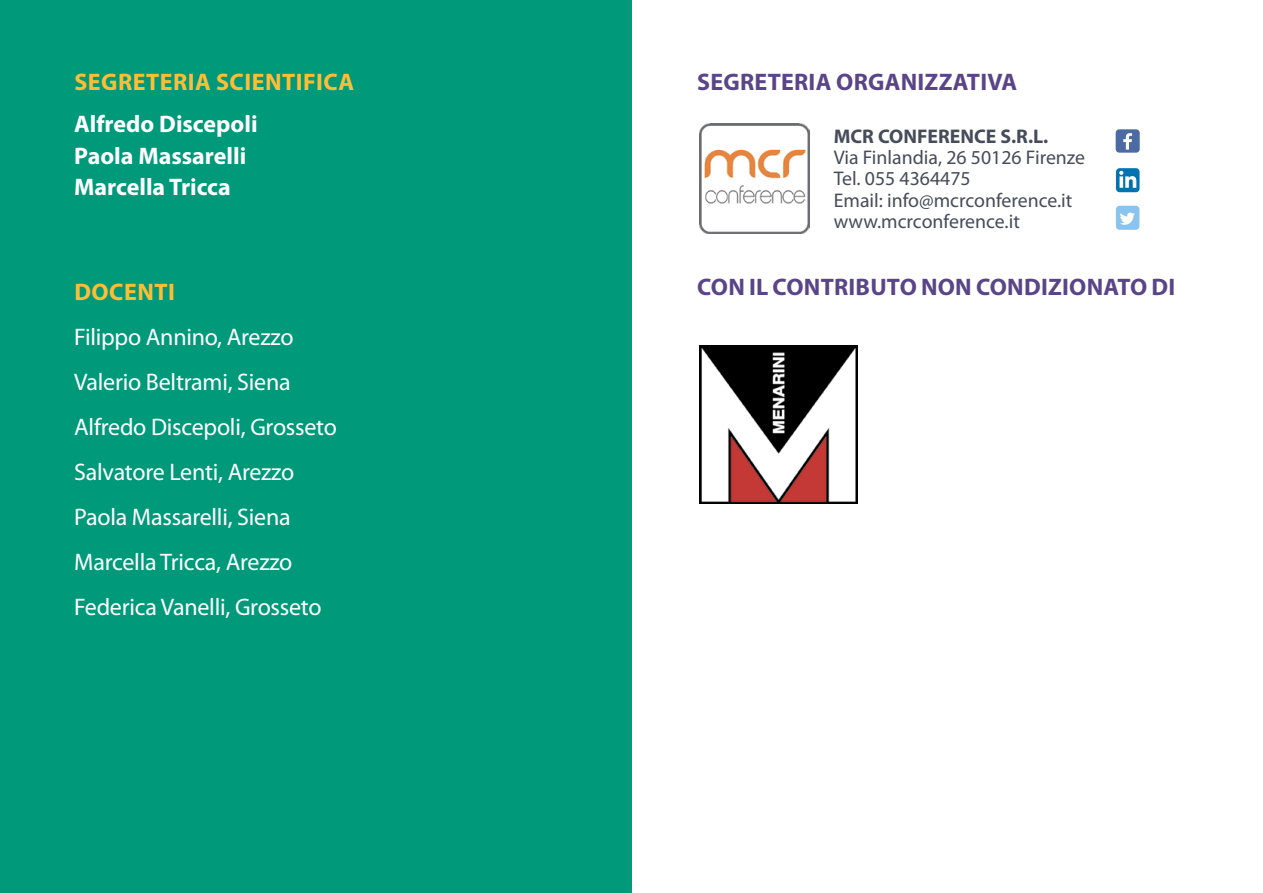
<style>
.page{position:relative;width:1263px;height:893px;background:#fff}
.page>*{position:absolute;margin:0;border:0;box-sizing:border-box;transform-origin:0 0}
.t1{font:24px/45px "Myriad Pro";letter-spacing:-.01em;color:#fff}
.t2{font:700 24px "Myriad Pro";letter-spacing:.01em;color:#594587}
.t3{font:700 24px/31.5px "Myriad Pro";color:#fff}
.t4{font:700 24px "Myriad Pro";letter-spacing:.02em;color:#ffbd36}
.t5{font:19.8px/21.5px "Myriad Pro";color:#474c59}
.t6{font:700 19.8px "Myriad Pro";color:#474c59}
</style>
<div class="page">
<div style="left:0;top:0;width:631px;height:893px;background:#00997a"></div>
<img style="left:699px;top:123px;width:111px;height:111px">
<div style="left:1116px;top:129px;width:24px;height:24px;background:#4d6ba3;border-radius:4px"></div>
<svg style="left:1123px;top:133px;width:9px;height:17px"></svg>
<div style="left:1116px;top:206px;width:23px;height:24px;background:#8bc3ef;border-radius:4px"></div>
<svg style="left:1120px;top:213px;width:15px;height:12px"></svg>
<div style="left:1116px;top:168px;width:23px;height:24px;background:#0073b0;border-radius:4px"></div>
<svg style="left:1119px;top:171px;width:17px;height:17px"></svg>
<img style="left:699px;top:345px;width:158px;height:158px">
<p class="t4" style="left:74px;top:67px;width:281px">SEGRETERIA SCIENTIFICA</p>
<p class="t3" style="left:74px;top:108px;width:185px">Alfredo Discepoli<br>Paola Massarelli<br>Marcella Tricca</p>
<p class="t4" style="left:74px;top:276px;width:102px">DOCENTI</p>
<p class="t1" style="left:74px;top:315px;width:264px">Filippo Annino, Arezzo<br>Valerio Beltrami, Siena<br>Alfredo Discepoli, Grosseto<br>Salvatore Lenti, Arezzo<br>Paola Massarelli, Siena<br>Marcella Tricca, Arezzo<br>Federica Vanelli, Grosseto</p>
<p class="t2" style="left:697px;top:67px;width:322px">SEGRETERIA ORGANIZZATIVA</p>
<p class="t6" style="left:834px;top:123px;width:216px">MCR CONFERENCE S.R.L.</p>
<p class="t5" style="left:834px;top:147px;width:253px">Via Finlandia, 26 50126 Firenze<br>Tel. 055 4364475<br>Email: info@mcrconference.it www.mcrconference.it</p>
<p class="t2" style="left:697px;top:272px;width:480px">CON IL CONTRIBUTO NON CONDIZIONATO DI</p>
</div>
